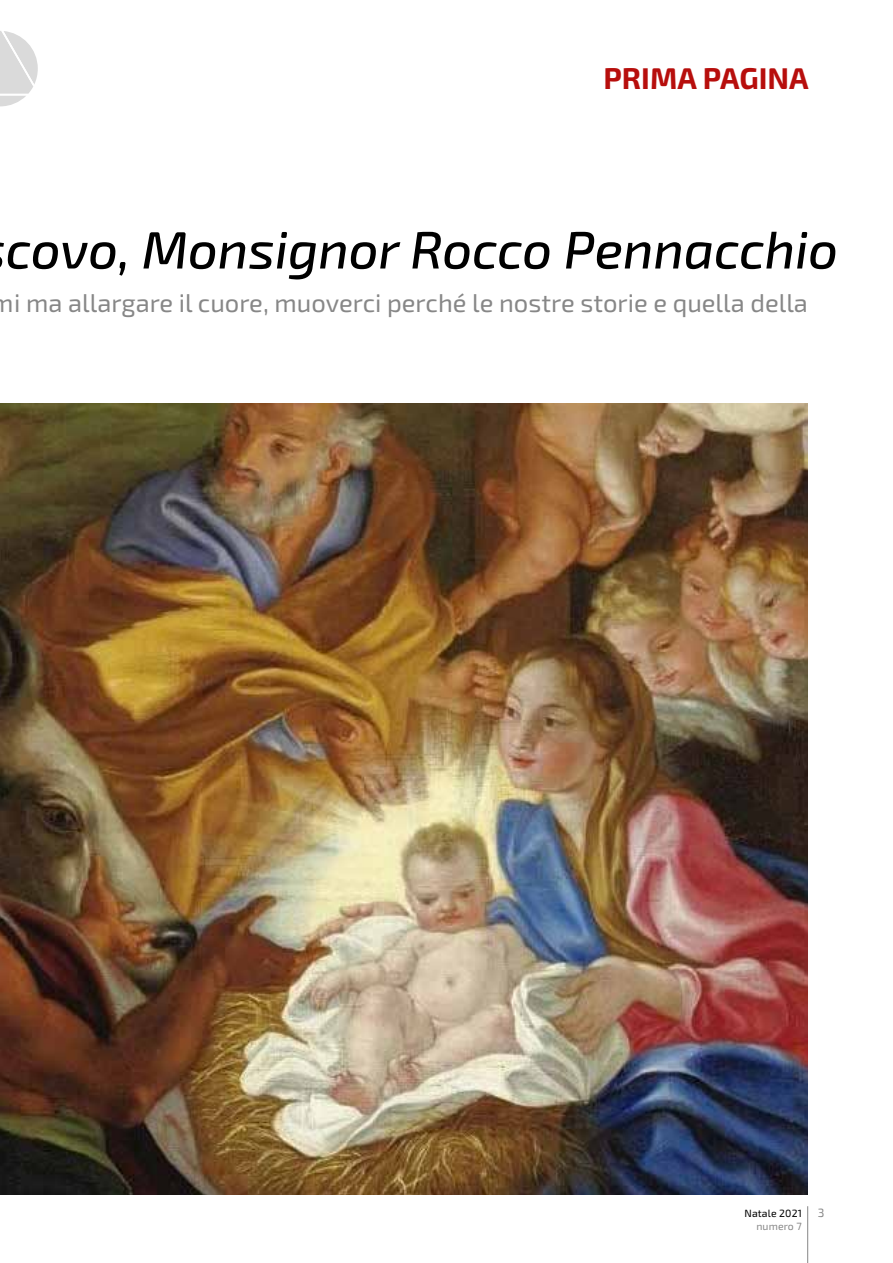
<style>
.page{position:relative;width:893px;height:1263px;background:#fff}
.page>*{position:absolute;margin:0;border:0;box-sizing:border-box;transform-origin:0 0}
.t1{font:italic 500 52.5px "Exo 2.0";color:#000}
.t2{font:700 30px "Exo 2.0";color:#b70e0c}
.t3{font:25.5px "Exo 2.0";color:#878787}
.t4{font:12px "Exo 2.0";color:#878787}
.t5{font:10.5px "Exo 2.0";letter-spacing:.01em;color:#000}
.t6{font:10.5px "Exo 2.0";letter-spacing:.01em;color:#878787}
</style>
<div class="page">
<svg style="left:0;top:31px;width:38px;height:75px"></svg>
<hr style="left:807px;top:1206px;width:1px;height:57px;background:#878787">
<img style="left:0;top:404px;width:808px;height:791px">
<p class="t2" style="left:603px;top:61px;width:207px">PRIMA PAGINA</p>
<h1 class="t1" style="left:6px;top:219px;width:834px">covo, Monsignor Rocco Pennacchio</h1>
<p class="t3" style="left:-8px;top:288px;width:817px">mi ma allargare il cuore, muoverci perché le nostre storie e quella della</p>
<p class="t5" style="left:744px;top:1207px;width:59px">Natale 2021</p>
<p class="t6" style="left:756px;top:1220px;width:47px">numero 7</p>
<p class="t4" style="left:818px;top:1206px;width:8px">3</p>
</div>
